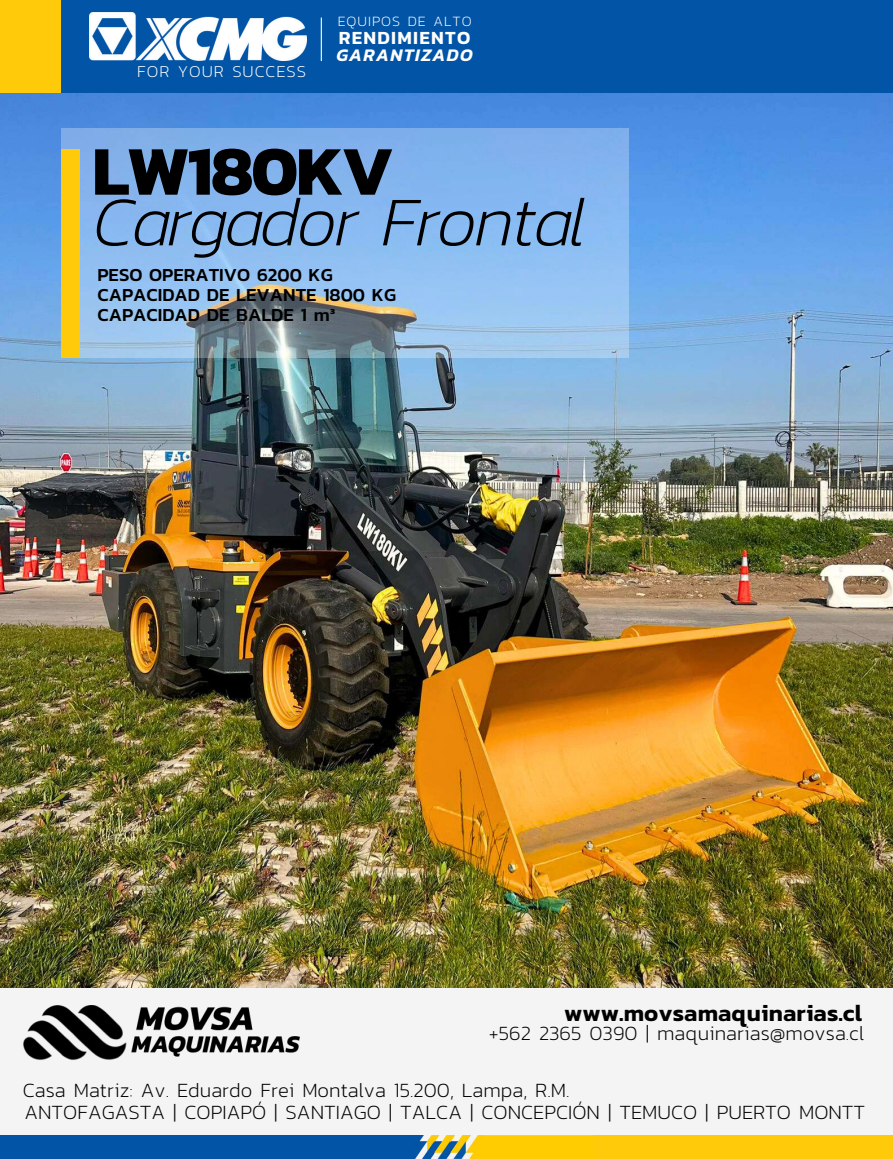
<style>
.page{position:relative;width:893px;height:1159px;background:#f4f4f4}
.page>*{position:absolute;margin:0;border:0;box-sizing:border-box;transform-origin:0 0}
.t1{font:italic 200 70.43px "Kanit";letter-spacing:-.035em;color:#000}
.t2{font:700 70.43px "Kanit";letter-spacing:-.035em;color:#000}
.t3{font:600 23.77px "Kanit";color:#000}
.t4{font:200 20.55px "Kanit";color:#000}
.t5{font:600 18.83px "Kanit";letter-spacing:.07em;color:#fff}
.t6{font:500 18.67px/20.2px "Kanit";color:#000}
.t7{font:italic 600 18px "Kanit";letter-spacing:.07em;color:#fff}
.t8{font:200 16.88px "Kanit";letter-spacing:.055em;color:#fff}
.t9{font:200 14.48px "Kanit";letter-spacing:.07em;color:#fff}
</style>
<div class="page">
<img style="left:297px;top:1135px;width:125px;height:24px">
<img style="left:0;top:92px;width:893px;height:895px">
<div style="left:0;top:0;width:71px;height:92px;background:#feca0a"></div>
<div style="left:61px;top:0;width:832px;height:92px;background:#0154a6"></div>
<img style="left:422px;top:1135px;width:171px;height:24px">
<div style="left:593px;top:1135px;width:300px;height:24px;background:#feca0a"></div>
<div style="left:0;top:1135px;width:413px;height:23px;background:#0154a6"></div>
<hr style="left:321px;top:18px;width:1px;height:43px;background:#fff">
<img style="left:89px;top:13px;width:217px;height:47px">
<svg style="left:61px;top:128px;width:568px;height:229px;background:#8ab5e4"></svg>
<div style="left:61px;top:149px;width:19px;height:208px;background:#feca0a"></div>
<img style="left:23px;top:1005px;width:277px;height:55px">
<p class="t8" style="left:137px;top:58px;width:170px">FOR YOUR SUCCESS</p>
<p class="t9" style="left:338px;top:10px;width:135px">EQUIPOS DE ALTO</p>
<p class="t5" style="left:339px;top:23px;width:133px">RENDIMIENTO</p>
<p class="t7" style="left:336px;top:41px;width:138px">GARANTIZADO</p>
<h1 class="t2" style="left:92px;top:117px;width:303px">LW180KV</h1>
<h1 class="t1" style="left:92px;top:168px;width:495px">Cargador Frontal</h1>
<p class="t6" style="left:97px;top:264px;width:300px">PESO OPERATIVO 6200 KG<br>CAPACIDAD DE LEVANTE 1800 KG<br>CAPACIDAD DE BALDE 1 m³</p>
<p class="t3" style="left:564px;top:994px;width:299px">www.movsamaquinarias.cl</p>
<p class="t4" style="left:489px;top:1017px;width:377px">+562 2365 0390 | maquinarias@movsa.cl</p>
<p class="t4" style="left:23px;top:1074px;width:548px">Casa Matriz: Av. Eduardo Frei Montalva 15.200, Lampa, R.M.</p>
<p class="t4" style="left:24px;top:1096px;width:842px">ANTOFAGASTA | COPIAPÓ | SANTIAGO | TALCA | CONCEPCIÓN | TEMUCO | PUERTO MONTT</p>
</div>
